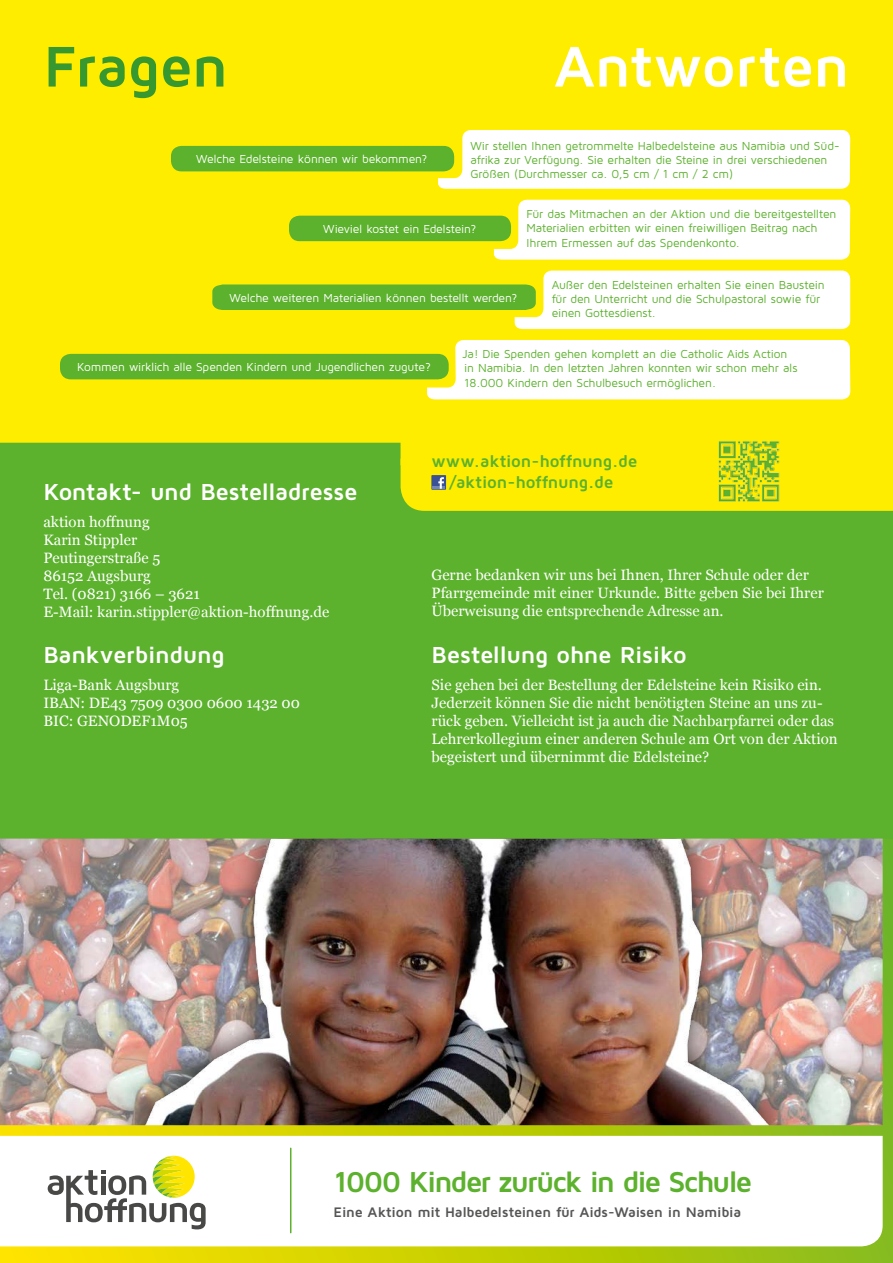
<style>
.page{position:relative;width:893px;height:1263px;background:#fff}
.page>*{position:absolute;margin:0;border:0;box-sizing:border-box;transform-origin:0 0}
.t1{font:700 59.4px "Maven Pro";letter-spacing:-.01em;color:#fff}
.t2{font:700 59.4px "Maven Pro";letter-spacing:-.01em;color:#37982f}
.t3{font:700 29.85px "Maven Pro";letter-spacing:-.07em;color:#5cb12d}
.t4{font:700 24px "Maven Pro";letter-spacing:-.015em;color:#fff}
.t5{font:700 17.25px/20.7px "Maven Pro";letter-spacing:-.015em;color:#5cb12d;text-align:center}
.t6{font:15px/18px "Georgia";color:#fff}
.t7{font:700 14.25px "Maven Pro";letter-spacing:-.015em;color:#565655}
.t8{font:12px/14.4px "Maven Pro";letter-spacing:-.015em;color:#5cb12d}
.t9{font:12px "Maven Pro";letter-spacing:-.015em;color:#fff}
</style>
<div class="page">
<img style="left:0;top:838px;width:893px;height:425px">
<svg style="left:48px;top:1156px;width:158px;height:73px"></svg>
<div style="left:0;top:0;width:893px;height:443px;background:#ffed00"></div>
<div style="left:0;top:443px;width:893px;height:395px;background:#5cb12d"></div>
<div style="left:289px;top:216px;width:222px;height:25px;background:#5cb12d;border-radius:10px"></div>
<div style="left:60px;top:354px;width:389px;height:25px;background:#5cb12d;border-radius:11px"></div>
<div style="left:171px;top:146px;width:283px;height:25px;background:#5cb12d;border-radius:10px"></div>
<svg style="left:438px;top:130px;width:412px;height:59px"></svg>
<svg style="left:494px;top:200px;width:356px;height:60px"></svg>
<svg style="left:212px;top:271px;width:638px;height:58px"></svg>
<svg style="left:427px;top:340px;width:423px;height:59px"></svg>
<hr style="left:290px;top:1148px;width:1px;height:85px;background:#5cb12d">
<svg style="left:334px;top:1206px;width:78px;height:12px"></svg>
<svg style="left:418px;top:1207px;width:22px;height:11px"></svg>
<svg style="left:446px;top:1206px;width:216px;height:12px"></svg>
<svg style="left:669px;top:1207px;width:11px;height:10px"></svg>
<svg style="left:686px;top:1206px;width:55px;height:12px"></svg>
<img style="left:716px;top:440px;width:64px;height:19px">
<svg style="left:401px;top:459px;width:492px;height:52px;background:#f4e805"></svg>
<h1 class="t2" style="left:43px;top:29px;width:187px">Fragen</h1>
<h1 class="t1" style="left:554px;top:29px;width:298px">Antworten</h1>
<p class="t8" style="left:470px;top:138px;width:371px">Wir stellen Ihnen getrommelte Halbedelsteine aus Namibia und Süd&shy;afrika zur Verfügung. Sie erhalten die Steine in drei verschiedenen<br>Größen (Durchmesser ca. 0,5 cm / 1 cm / 2 cm)</p>
<p class="t8" style="left:526px;top:206px;width:312px">Für das Mitmachen an der Aktion und die bereitgestellten<br>Materialien erbitten wir einen freiwilligen Beitrag nach<br>Ihrem Ermessen auf das Spendenkonto.</p>
<p class="t8" style="left:552px;top:277px;width:275px">Außer den Edelsteinen erhalten Sie einen Baustein für den Unterricht und die Schulpastoral sowie für einen Gottesdienst.</p>
<p class="t8" style="left:462px;top:346px;width:336px">Ja! Die Spenden gehen komplett an die Catholic Aids Action in Namibia. In den letzten Jahren konnten wir schon mehr als<br>18.000 Kindern den Schulbesuch ermöglichen.</p>
<p class="t9" style="left:196px;top:152px;width:233px">Welche Edelsteine können wir bekommen?</p>
<p class="t9" style="left:323px;top:222px;width:154px">Wieviel kostet ein Edelstein?</p>
<p class="t9" style="left:230px;top:290px;width:289px">Welche weiteren Materialien können bestellt werden?</p>
<p class="t9" style="left:77px;top:360px;width:355px">Kommen wirklich alle Spenden Kindern und Jugendlichen zugute?</p>
<h3 class="t4" style="left:43px;top:477px;width:316px">Kontakt- und Bestelladresse</h3>
<p class="t6" style="left:43px;top:512px;width:287px">aktion hoffnung<br>Karin Stippler<br>Peutingerstraße 5<br>86152 Augsburg<br>Tel. (0821) 3166 – 3621<br>E-Mail: karin.stippler@aktion-hoffnung.de</p>
<h3 class="t4" style="left:43px;top:640px;width:183px">Bankverbindung</h3>
<p class="t6" style="left:43px;top:675px;width:258px">Liga-Bank Augsburg<br>IBAN: DE43 7509 0300 0600 1432 00<br>BIC: GENODEF1M05</p>
<p class="t5" style="left:431px;top:450px;width:207px">www.aktion-hoffnung.de /aktion-hoffnung.de</p>
<p class="t6" style="left:431px;top:565px;width:394px">Gerne bedanken wir uns bei Ihnen, Ihrer Schule oder der<br>Pfarrgemeinde mit einer Urkunde. Bitte geben Sie bei Ihrer<br>Überweisung die entsprechende Adresse an.</p>
<h3 class="t4" style="left:431px;top:640px;width:257px">Bestellung ohne Risiko</h3>
<p class="t6" style="left:431px;top:675px;width:408px">Sie gehen bei der Bestellung der Edelsteine kein Risiko ein.<br>Jederzeit können Sie die nicht benötigten Steine an uns zu&shy;rück geben. Vielleicht ist ja auch die Nachbarpfarrei oder das Lehrerkollegium einer anderen Schule am Ort von der Aktion begeistert und übernimmt die Edelsteine?</p>
<h2 class="t3" style="left:334px;top:1163px;width:420px">1000 Kinder zurück in die Schule</h2>
<p class="t7" style="left:334px;top:1203px;width:409px">Eine Aktion mit Halbedelsteinen für Aids-Waisen in Namibia</p>
</div>
